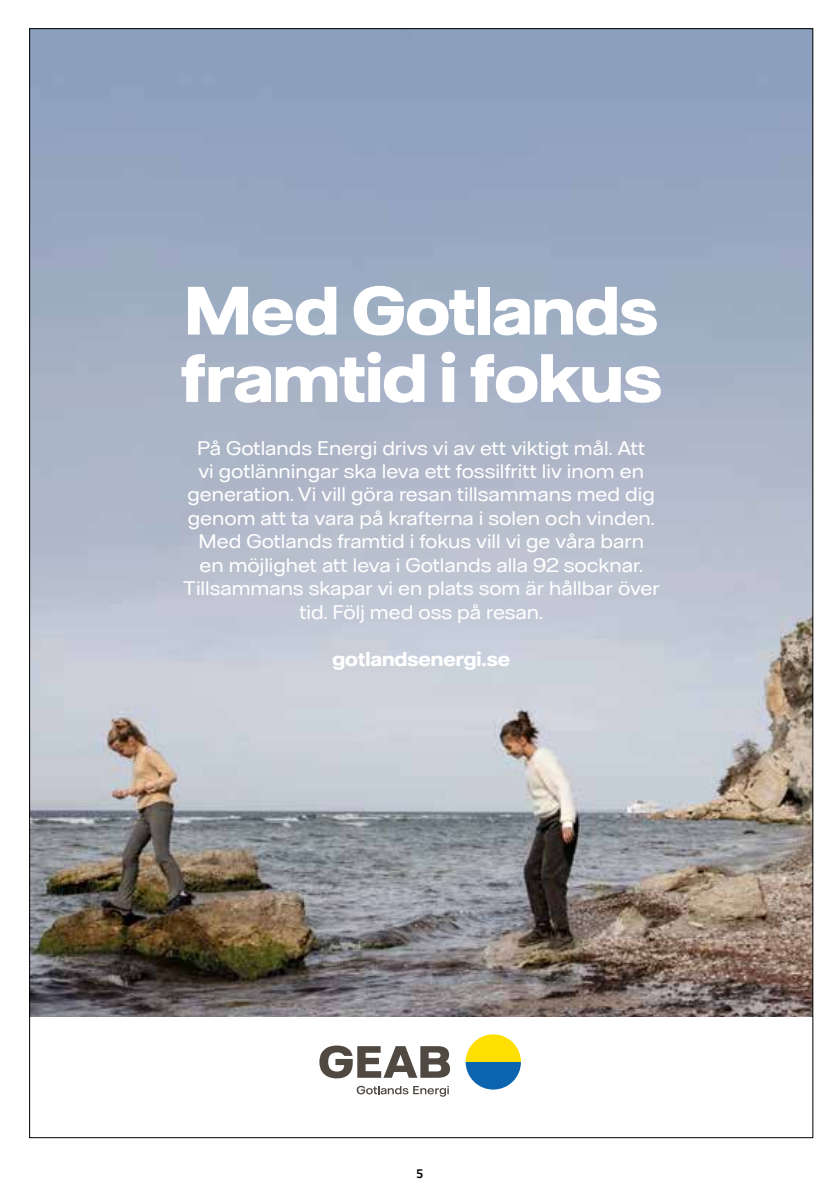
<style>
.page{position:relative;width:840px;height:1191px;background:#fff}
.page>*{position:absolute;margin:0;border:0;box-sizing:border-box;transform-origin:0 0}
.t1{font:700 68.2px/67.4px "Vattenfall Hall Display";color:#fff}
.t2{font:19.6px/23.4px "Vattenfall Hall";color:#fff;text-align:center}
.t3{font:700 19.6px "Vattenfall Hall";color:#fff}
.t4{font:700 12px "ATG Text";color:#000}
</style>
<div class="page">
<img style="left:31px;top:30px;width:779px;height:986px">
<svg style="left:356px;top:1085px;width:92px;height:11px"></svg>
<svg style="left:319px;top:1045px;width:131px;height:33px"></svg>
<svg style="left:465px;top:1034px;width:55px;height:55px"></svg>
<h1 class="t1" style="left:180px;top:276px;width:482px">Med Gotlands framtid i fokus</h1>
<p class="t2" style="left:183px;top:435px;width:478px">På Gotlands Energi drivs vi av ett viktigt mål. Att<br>vi gotlänningar ska leva ett fossilfritt liv inom en generation. Vi vill göra resan tillsammans med dig genom att ta vara på krafterna i solen och vinden.<br>Med Gotlands framtid i fokus vill vi ge våra barn<br>en möjlighet att leva i Gotlands alla 92 socknar.<br>Tillsammans skapar vi en plats som är hållbar över tid. Följ med oss på resan.</p>
<p class="t3" style="left:332px;top:647px;width:179px">gotlandsenergi.se</p>
<p class="t4" style="left:416px;top:1166px;width:8px">5</p>
</div>
